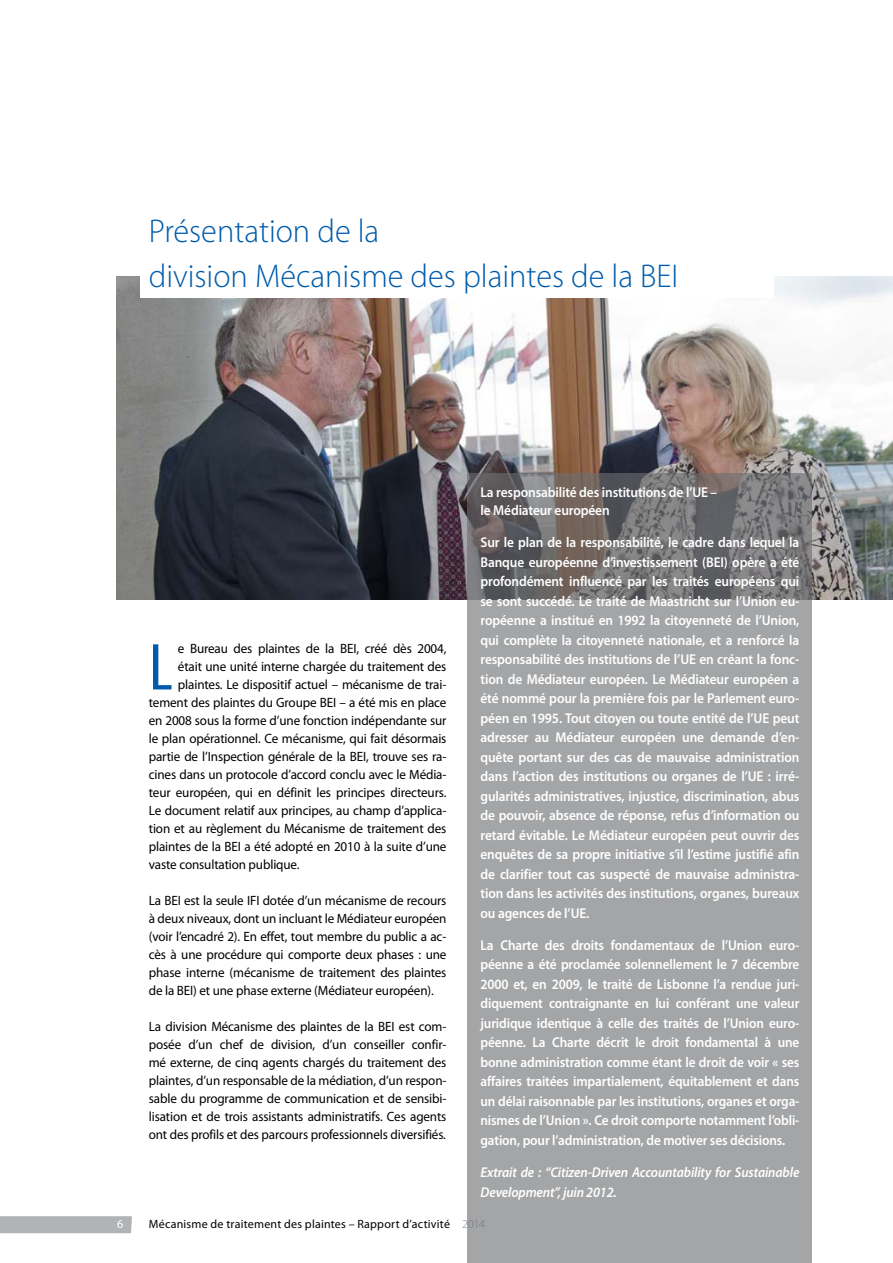
<style>
.page{position:relative;width:893px;height:1263px;background:#fff}
.page>*{position:absolute;margin:0;border:0;box-sizing:border-box;transform-origin:0 0}
.t1{font:condensed 66.9px "Myriad Pro";color:#005cab;scale:1.04 1}
.t2{font:300 33px/45px "Myriad Pro";color:#005cab}
.t3{font:600 14.25px/19.5px "Myriad Pro";letter-spacing:-.01em;color:#fff;scale:.94 1}
.t4{font:600 14.25px/19.5px "Myriad Pro";letter-spacing:-.01em;color:#fff;text-align:justify;scale:.93 1}
.t5{font:italic 600 14.25px/19.5px "Myriad Pro";letter-spacing:-.01em;color:#fff;scale:.94 1}
.t6{font:13.5px/18px "Myriad Pro";letter-spacing:-.01em;color:#000;text-align:justify}
.t7{font:12px "Myriad Pro";letter-spacing:.02em;color:#000}
.t8{font:12px "Myriad Pro";color:#fff}
.s1{font-weight:300;color:#808285}
</style>
<div class="page">
<div style="left:0;top:1216px;width:132px;height:17px;background:#b1b4b6"></div>
<img style="left:116px;top:276px;width:777px;height:323px">
<div style="left:140px;top:217px;width:634px;height:81px;background:#fff"></div>
<svg style="left:468px;top:473px;width:344px;height:790px;background:#9b9b9d"></svg>
<h2 class="t2" style="left:149px;top:209px;width:531px">Présentation de la<br>division Mécanisme des plaintes de la BEI</h2>
<h1 class="t1" style="left:149px;top:631px;width:25px">L</h1>
<p class="t6" style="left:178px;top:640px;width:270px">e Bureau des plaintes de la BEI, créé dès 2004,</p>
<p class="t6" style="left:178px;top:658px;width:270px">était une unité interne chargée du traitement des</p>
<p class="t6" style="left:178px;top:676px;width:270px">plaintes. Le dispositif actuel – mécanisme de trai-</p>
<p class="t6" style="left:149px;top:694px;width:299px">tement des plaintes du Groupe BEI – a été mis en place</p>
<p class="t6" style="left:149px;top:712px;width:299px">en 2008 sous la forme d’une fonction indépendante sur</p>
<p class="t6" style="left:149px;top:730px;width:299px">le plan opérationnel. Ce mécanisme, qui fait désormais</p>
<p class="t6" style="left:149px;top:748px;width:299px">partie de l’Inspection générale de la BEI, trouve ses ra-</p>
<p class="t6" style="left:149px;top:766px;width:299px">cines dans un protocole d’accord conclu avec le Média-</p>
<p class="t6" style="left:149px;top:784px;width:299px">teur européen, qui en définit les principes directeurs.</p>
<p class="t6" style="left:149px;top:802px;width:299px">Le document relatif aux principes, au champ d’applica-</p>
<p class="t6" style="left:149px;top:820px;width:299px">tion et au règlement du Mécanisme de traitement des</p>
<p class="t6" style="left:149px;top:838px;width:299px">plaintes de la BEI a été adopté en 2010 à la suite d’une</p>
<p class="t6" style="left:149px;top:856px;width:152px">vaste consultation publique.</p>
<p class="t6" style="left:149px;top:892px;width:299px">La BEI est la seule IFI dotée d’un mécanisme de recours à deux niveaux, dont un incluant le Médiateur européen (voir l’encadré 2). En effet, tout membre du public a ac&shy;cès à une procédure qui comporte deux phases : une phase interne (mécanisme de traitement des plaintes de la BEI) et une phase externe (Médiateur européen).</p>
<p class="t6" style="left:149px;top:1018px;width:299px">La division Mécanisme des plaintes de la BEI est com&shy;posée d’un chef de division, d’un conseiller confir&shy;mé externe, de cinq agents chargés du traitement des plaintes, d’un responsable de la médiation, d’un respon&shy;sable du programme de communication et de sensibi&shy;lisation et de trois assistants administratifs. Ces agents ont des profils et des parcours professionnels diversifiés.</p>
<p class="t3" style="left:480px;top:483px;width:253px;line-height:18px">La responsabilité des institutions de l’UE – le Médiateur européen</p>
<p class="t3" style="left:480px;top:533px;width:341px;text-align:justify">Sur le plan de la responsabilité, le cadre dans lequel la Banque européenne d’investissement (BEI) opère a été profondément influencé par les traités européens qui se sont succédé. Le traité de Maastricht sur l’Union eu&shy;ropéenne a institué en 1992 la citoyenneté de l’Union, qui complète la citoyenneté nationale, et a renforcé la responsabilité des institutions de l’UE en créant la fonc&shy;tion de Médiateur européen. Le Médiateur européen a été nommé pour la première fois par le Parlement euro&shy;péen en 1995. Tout citoyen ou toute entité de l’UE peut adresser au Médiateur européen une demande d’en&shy;quête portant sur des cas de mauvaise administration dans l’action des institutions ou organes de l’UE : irré&shy;gularités administratives, injustice, discrimination, abus de pouvoir, absence de réponse, refus d’information ou retard évitable. Le Médiateur européen peut ouvrir des enquêtes de sa propre initiative s’il l’estime justifié afin de clarifier tout cas suspecté de mauvaise administra&shy;tion dans les activités des institutions, organes, bureaux ou agences de l’UE.</p>
<p class="t4" style="left:480px;top:936px;width:344px">La Charte des droits fondamentaux de l’Union euro&shy;péenne a été proclamée solennellement le 7 décembre 2000 et, en 2009, le traité de Lisbonne l’a rendue juri&shy;diquement contraignante en lui conférant une valeur juridique identique à celle des traités de l’Union euro&shy;péenne. La Charte décrit le droit fondamental à une bonne administration comme étant le droit de voir « ses affaires traitées impartialement, équitablement et dans un délai raisonnable par les institutions, organes et orga&shy;nismes de l’Union ». Ce droit comporte notamment l’obli&shy;gation, pour l’administration, de motiver ses décisions.</p>
<p class="t5" style="left:480px;top:1163px;width:341px">Extrait de : “Citizen-Driven Accountability for Sustainable<br>Development”, juin 2012.</p>
<p class="t8" style="left:117px;top:1217px;width:8px">6</p>
<p class="t7" style="left:149px;top:1217px;width:338px">Mécanisme de traitement des plaintes – Rapport d’activité <span class="s1">2014</span></p>
</div>
